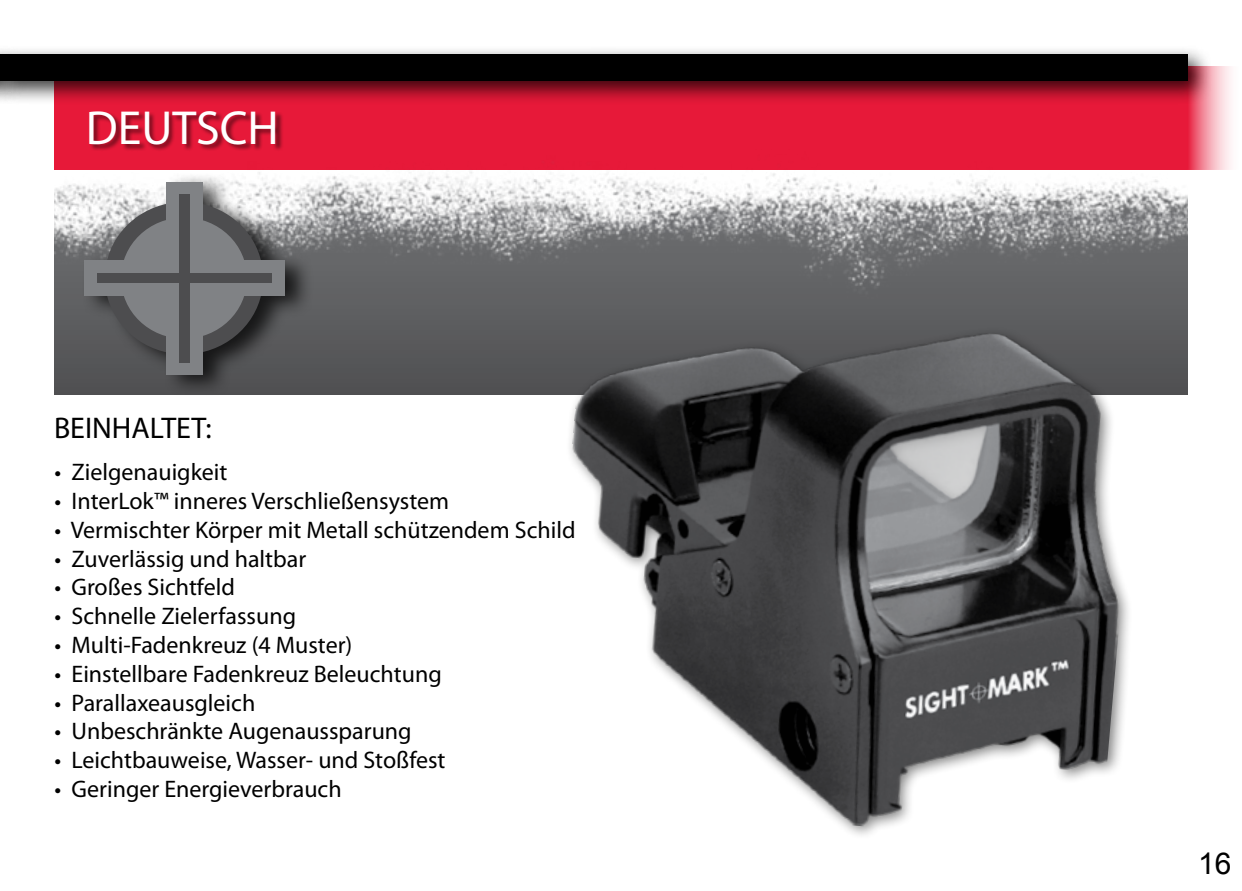
<style>
.page{position:relative;width:1242px;height:891px;background:#fff}
.page>*{position:absolute;margin:0;border:0;box-sizing:border-box;transform-origin:0 0}
.t1{font:48px "Myriad Pro";color:#fff}
.t2{font:30px "Myriad Pro";color:#000}
.t3{font:30px "Arial";color:#000}
.t4{font:24px "Myriad Pro";color:#000}
</style>
<div class="page">
<div style="left:54px;top:66px;width:1188px;height:103px;background:#e71939"></div>
<div style="left:90px;top:112px;width:194px;height:40px;background:#000;opacity:.5"></div>
<img style="left:54px;top:150px;width:1134px;height:245px">
<div style="left:0;top:45px;width:1212px;height:61px;background:#000;opacity:.75"></div>
<div style="left:0;top:54px;width:594px;height:27px;background:#000"></div>
<div style="left:594px;top:54px;width:594px;height:27px;background:#000"></div>
<div style="left:81px;top:172px;width:232px;height:224px;background:#000;opacity:.75"></div>
<svg style="left:105px;top:202px;width:61px;height:59px;background:#8c8c8e"></svg>
<svg style="left:202px;top:202px;width:61px;height:59px;background:#7c7c7d"></svg>
<svg style="left:202px;top:296px;width:61px;height:58px;background:#3c3c3d"></svg>
<svg style="left:105px;top:296px;width:61px;height:58px;background:#505052"></svg>
<div style="left:121px;top:218px;width:126px;height:121px;background:#808285;border-radius:50%"></div>
<div style="left:166px;top:182px;width:36px;height:192px;background:#808285"></div>
<div style="left:84px;top:261px;width:200px;height:35px;background:#808285"></div>
<div style="left:179px;top:194px;width:10px;height:168px;background:#4d4d4f"></div>
<div style="left:97px;top:273px;width:174px;height:10px;background:#4d4d4f"></div>
<img style="left:541px;top:298px;width:603px;height:537px">
<h1 class="t1" style="left:86px;top:98px;width:195px">DEUTSCH</h1>
<p class="t2" style="left:54px;top:409px;width:159px">BEINHALTET:</p>
<p class="t4" style="left:55px;top:457px;width:174px">• Zielgenauigkeit</p>
<p class="t4" style="left:55px;top:486px;width:396px">• InterLok™ inneres Verschließensystem</p>
<p class="t4" style="left:55px;top:515px;width:523px">• Vermischter Körper mit Metall schützendem Schild</p>
<p class="t4" style="left:55px;top:544px;width:253px">• Zuverlässig und haltbar</p>
<p class="t4" style="left:55px;top:572px;width:182px">• Großes Sichtfeld</p>
<p class="t4" style="left:55px;top:601px;width:243px">• Schnelle Zielerfassung</p>
<p class="t4" style="left:55px;top:630px;width:299px">• Multi-Fadenkreuz (4 Muster)</p>
<p class="t4" style="left:55px;top:659px;width:389px">• Einstellbare Fadenkreuz Beleuchtung</p>
<p class="t4" style="left:55px;top:688px;width:202px">• Parallaxeausgleich</p>
<p class="t4" style="left:55px;top:716px;width:359px">• Unbeschränkte Augenaussparung</p>
<p class="t4" style="left:55px;top:745px;width:392px">• Leichtbauweise, Wasser- und Stoßfest</p>
<p class="t4" style="left:55px;top:774px;width:289px">• Geringer Energieverbrauch</p>
<p class="t3" style="left:1198px;top:844px;width:35px">16</p>
</div>
